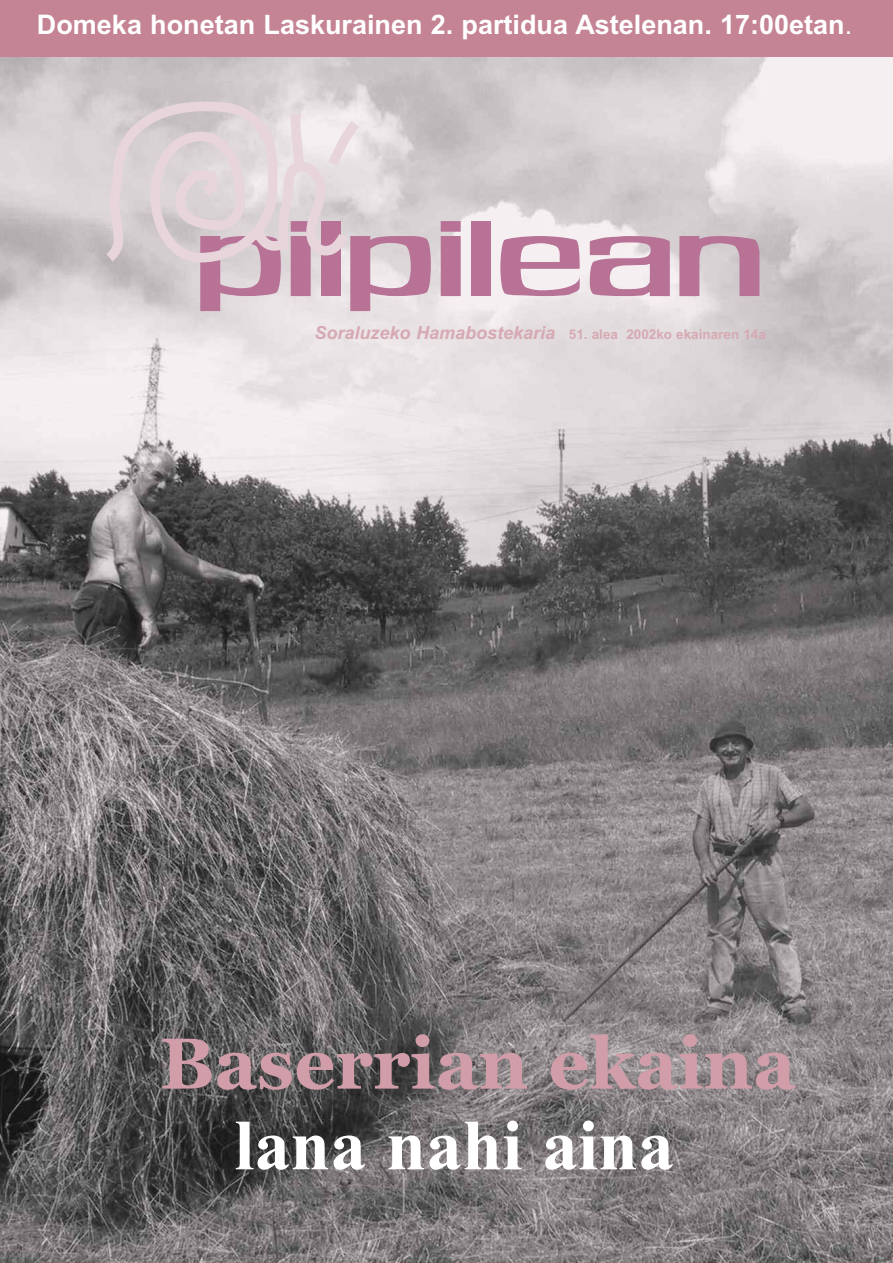
<style>
.page{position:relative;width:893px;height:1263px;background:#fff}
.page>*{position:absolute;margin:0;border:0;box-sizing:border-box;transform-origin:0 0}
.t1{font:90px "Soft Hits";color:#b77296}
.t2{font:700 72px "Georgia";color:#d09da9}
.t3{font:700 72px "Times New Roman";color:#fff}
.t4{font:700 27px "Arial";color:#fff}
.t5{font:italic 700 18px "Arial";color:#d6a9b3}
.t6{font:700 13.5px "Arial";color:#d6a9b3}
.s1{font-weight:400}
.s2{font-style:normal;font-size:13.5px}
</style>
<div class="page">
<img style="left:0;top:57px;width:893px;height:1206px">
<svg style="left:106px;top:102px;width:263px;height:169px;background:#ded5d8"></svg>
<div style="left:0;top:0;width:893px;height:57px;background:#c48493"></div>
<p class="t4" style="left:37px;top:9px;width:817px">Domeka honetan Laskurainen 2. partidua Astelenan. 17:00etan<span class="s1">.</span></p>
<h1 class="t1" style="left:200px;top:221px;width:570px">pilpilean</h1>
<p class="t5" style="left:315px;top:322px;width:275px">Soraluzeko Hamabostekaria <span class="s2">51.</span></p>
<p class="t6" style="left:592px;top:326px;width:176px">alea 2002ko ekainaren 14a</p>
<h2 class="t2" style="left:160px;top:1022px;width:638px">Baserrian ekaina</h2>
<h2 class="t3" style="left:234px;top:1102px;width:441px">lana nahi aina</h2>
</div>
